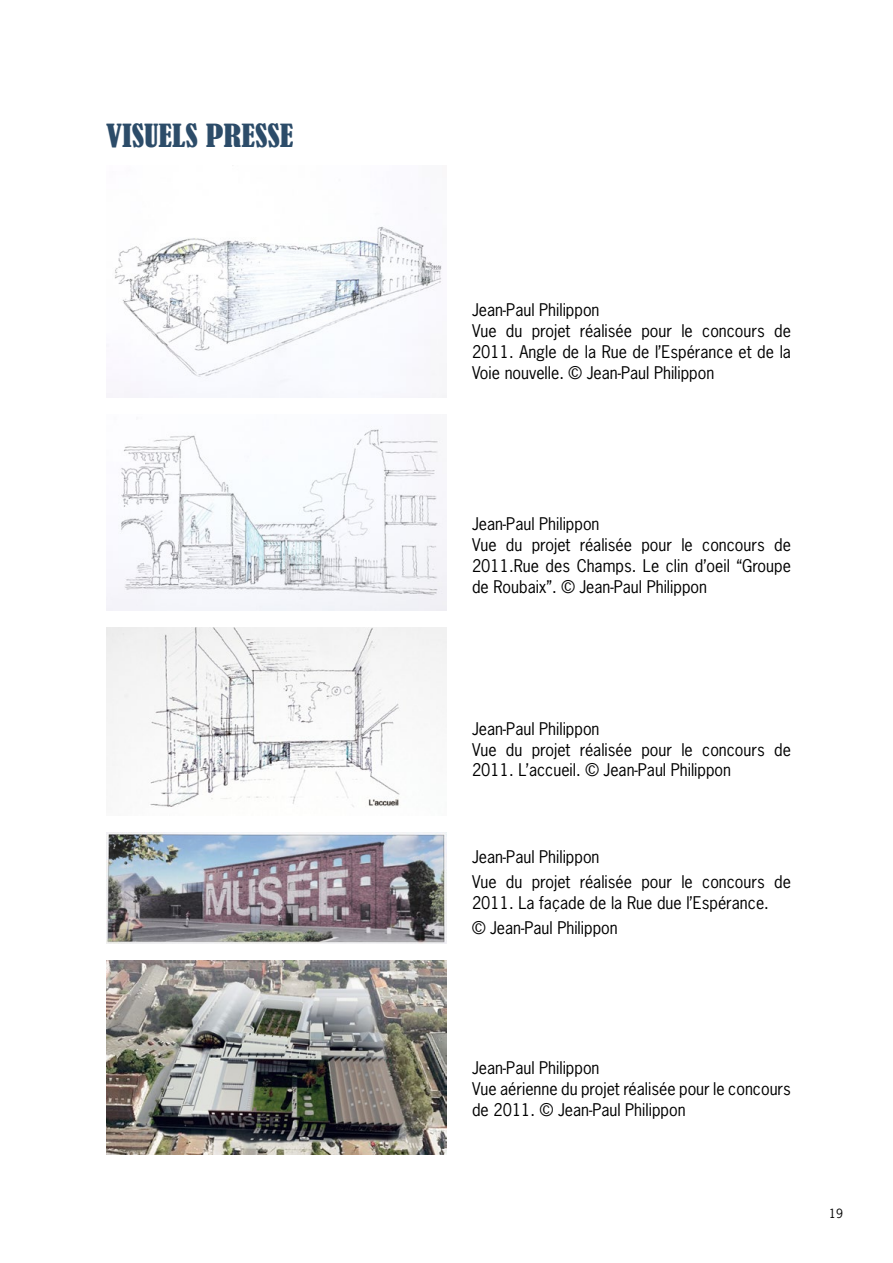
<style>
.page{position:relative;width:893px;height:1263px;background:#fff}
.page>*{position:absolute;margin:0;border:0;box-sizing:border-box;transform-origin:0 0}
.t1{font:condensed 29.85px "Bernard";color:#2c4c69;scale:1.1 1}
.t2{font:16.5px/21px "News Gothic Std";color:#000}
.t3{font:12px "News Gothic Std";color:#000}
</style>
<div class="page">
<img style="left:106px;top:226px;width:340px;height:171px">
<img style="left:106px;top:428px;width:340px;height:183px">
<img style="left:106px;top:628px;width:340px;height:179px">
<img style="left:106px;top:832px;width:340px;height:111px">
<img style="left:106px;top:960px;width:340px;height:194px">
<h1 class="t1" style="left:106px;top:119px;width:121px">VISUELS PRESSE</h1>
<p class="t2" style="left:472px;top:299px;width:320px">Jean-Paul Philippon<br>Vue du projet réalisée pour le concours de 2011. Angle de la Rue de l’Espérance et de la Voie nouvelle. © Jean-Paul Philippon</p>
<p class="t2" style="left:472px;top:513px;width:320px">Jean-Paul Philippon<br>Vue du projet réalisée pour le concours de 2011.Rue des Champs. Le clin d’oeil “Groupe de Roubaix”. © Jean-Paul Philippon</p>
<p class="t2" style="left:472px;top:718px;width:320px">Jean-Paul Philippon<br>Vue du projet réalisée pour le concours de<br>2011. L’accueil. © Jean-Paul Philippon</p>
<p class="t2" style="left:472px;top:843px;width:320px;line-height:25.2px">Jean-Paul Philippon<br>Vue du projet réalisée pour le concours de</p>
<p class="t2" style="left:472px;top:890px;width:298px;line-height:25.2px">2011. La façade de la Rue due l’Espérance. © Jean-Paul Philippon</p>
<p class="t2" style="left:472px;top:1057px;width:320px">Jean-Paul Philippon<br>Vue aérienne du projet réalisée pour le concours de 2011. © Jean-Paul Philippon</p>
<p class="t3" style="left:829px;top:1206px;width:15px">19</p>
</div>
